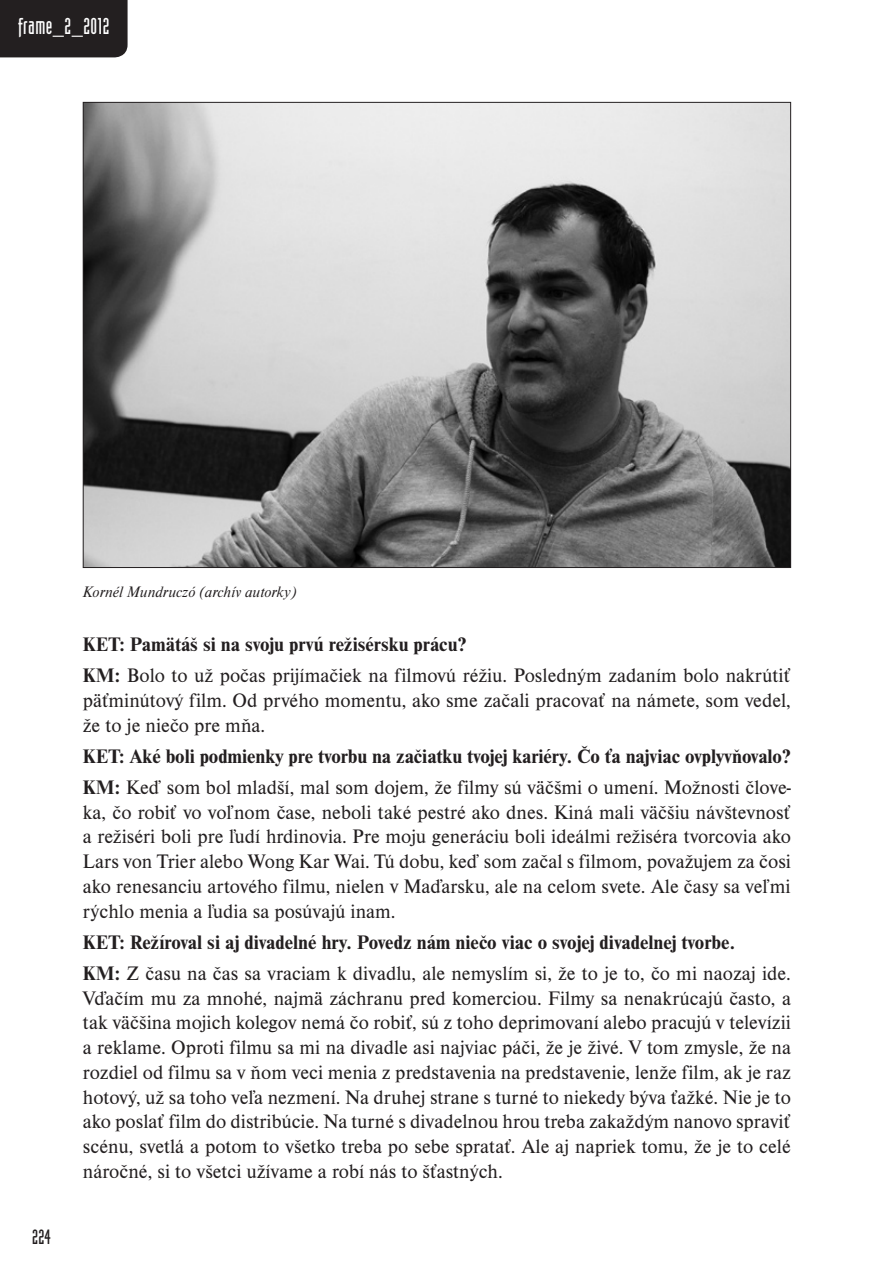
<style>
.page{position:relative;width:893px;height:1276px;background:#fff}
.page>*{position:absolute;margin:0;border:0;box-sizing:border-box;transform-origin:0 0}
.t1{font:22.5px "Industria CE Solid";letter-spacing:.02em;color:#fff}
.t2{font:20.25px/24.8px "Nimbus Rom DEE";color:#231f20}
.t3{font:700 20.25px/31.1px "Nimbus Rom DEE";letter-spacing:-.005em;color:#231f20}
.t4{font:20.25px "Industria CE Solid";color:#231f20}
.t5{font:italic 15.75px "Nimbus Rom DEE";color:#231f20}
.s1{font-weight:700}
.s2{font-weight:400}
</style>
<div class="page">
<div style="left:0;top:0;width:128px;height:57px;background:#231f20"></div>
<img style="left:85px;top:104px;width:704px;height:462px">
<p class="t1" style="left:18px;top:14px;width:93px">frame_2_2012</p>
<p class="t5" style="left:83px;top:584px;width:215px">Kornél Mundruczó (archív autorky)</p>
<p class="t4" style="left:32px;top:1225px;width:20px">224</p>
<p class="t2" style="left:83px;top:629px;width:709px;line-height:31.1px"><span class="s1">KET: Pamätáš si na svoju prvú režisérsku prácu?<br>KM:</span> Bolo to už počas prijímačiek na filmovú réžiu. Posledným zadaním bolo nakrútiť</p>
<p class="t2" style="left:83px;top:688px;width:710px">päťminútový film. Od prvého momentu, ako sme začali pracovať na námete, som vedel, že to je niečo pre mňa.</p>
<p class="t3" style="left:83px;top:741px;width:709px">KET: Aké boli podmienky pre tvorbu na začiatku tvojej kariéry. Čo ťa najviac ovplyvňovalo?<br>KM: <span class="s2">Keď som bol mladší, mal som dojem, že filmy sú väčšmi o umení. Možnosti člove-</span></p>
<p class="t2" style="left:83px;top:799px;width:710px;text-align:justify">ka, čo robiť vo voľnom čase, neboli také pestré ako dnes. Kiná mali väčšiu návštevnosť a režiséri boli pre ľudí hrdinovia. Pre moju generáciu boli ideálmi režiséra tvorcovia ako Lars von Trier alebo Wong Kar Wai. Tú dobu, keď som začal s filmom, považujem za čosi ako renesanciu artového filmu, nielen v Maďarsku, ale na celom svete. Ale časy sa veľmi rýchlo menia a ľudia sa posúvajú inam.</p>
<p class="t3" style="left:83px;top:927px;width:709px">KET: Režíroval si aj divadelné hry. Povedz nám niečo viac o svojej divadelnej tvorbe.<br>KM: <span class="s2">Z času na čas sa vraciam k divadlu, ale nemyslím si, že to je to, čo mi naozaj ide.</span></p>
<p class="t2" style="left:83px;top:985px;width:710px;text-align:justify">Vďačím mu za mnohé, najmä záchranu pred komerciou. Filmy sa nenakrúcajú často, a tak väčšina mojich kolegov nemá čo robiť, sú z toho deprimovaní alebo pracujú v televízii a reklame. Oproti filmu sa mi na divadle asi najviac páči, že je živé. V tom zmysle, že na rozdiel od filmu sa v ňom veci menia z predstavenia na predstavenie, lenže film, ak je raz hotový, už sa toho veľa nezmení. Na druhej strane s turné to niekedy býva ťažké. Nie je to ako poslať film do distribúcie. Na turné s divadelnou hrou treba zakaždým nanovo spraviť scénu, svetlá a potom to všetko treba po sebe spratať. Ale aj napriek tomu, že je to celé náročné, si to všetci užívame a robí nás to šťastných.</p>
</div>
